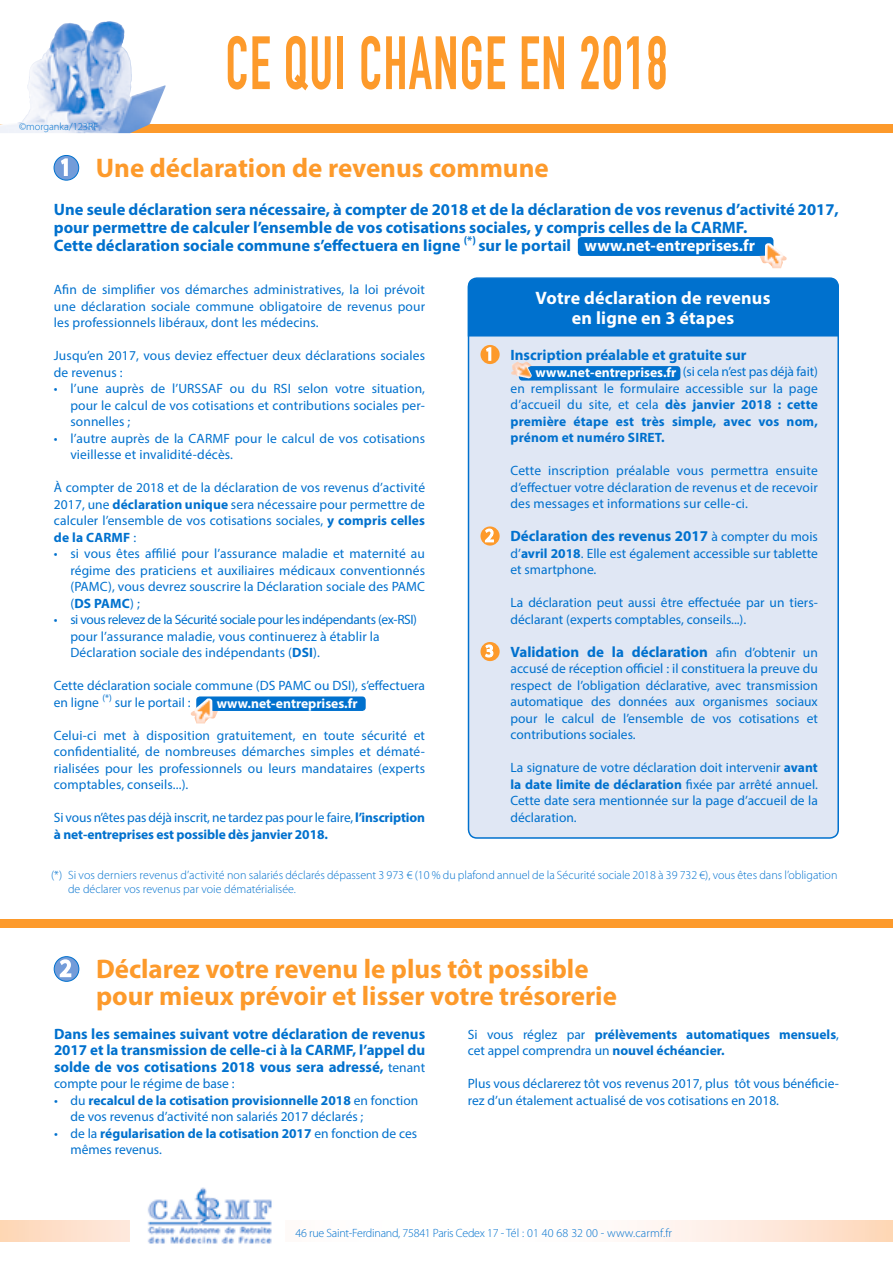
<style>
.page{position:relative;width:893px;height:1263px;background:#fff}
.page>*{position:absolute;margin:0;border:0;box-sizing:border-box;transform-origin:0 0}
.GRAND_TITRE{font:74.1px "DIN Engschrift Std";letter-spacing:.02em;color:#fd9a2b;scale:.77 1}
.TITRE_1{font:700 27px/27px "Myriad Pro";color:#fd9a2b}
.t1{font:700 18px/19.5px "Myriad Pro";letter-spacing:.01em;color:#fff;text-align:center}
.Enumeration_2{font:700 16.5px/18px "Myriad Pro";color:#0071ce}
.t2{font:700 16.5px "Myriad Pro";color:#fff}
.Standard_2{font:700 15px/16.5px "Myriad Pro";color:#0071ce;text-align:justify}
.t3{font:700 13.65px "Myriad Pro";color:#fff}
.Enumeration_2-2{font:13.5px/16.5px "Myriad Pro";letter-spacing:.005em;color:#0071ce;text-align:justify}
.Standard_2-2{font:13.5px/16.5px "Myriad Pro";color:#0071ce}
.Standard_2-3{font:700 13.5px/16.5px "Myriad Pro";letter-spacing:-.01em;color:#0071ce}
.t4{font:300 12px/13.5px "Myriad Pro";color:#0071ce}
.t5{font:300 12px "Myriad Pro";letter-spacing:-.02em;color:#0071ce}
.t6{font:300 10.5px "Myriad Pro";color:#0071ce}
.s1{font-weight:700}
.s2{font-weight:400;font-size:13.5px}
.s3{font-weight:400}
</style>
<div class="page">
<svg style="left:54px;top:957px;width:25px;height:24px"></svg>
<svg style="left:58px;top:958px;width:15px;height:21px"></svg>
<div style="left:54px;top:956px;width:25px;height:25px;border:1px solid #0071ce;border-radius:50%"></div>
<div style="left:54px;top:155px;width:25px;height:25px;background:#739cd9;border-radius:50%"></div>
<svg style="left:59px;top:156px;width:9px;height:20px"></svg>
<div style="left:54px;top:155px;width:25px;height:25px;border:1px solid #0071ce;border-radius:50%"></div>
<div style="left:578px;top:237px;width:195px;height:19px;background:#0071ce;border-radius:4px"></div>
<div style="left:196px;top:696px;width:170px;height:15px;background:#0071ce;border-radius:4px"></div>
<svg style="left:0;top:1220px;width:893px;height:21px"></svg>
<div style="left:130px;top:1183px;width:155px;height:69px;background:#fff"></div>
<img style="left:147px;top:1187px;width:125px;height:57px">
<div style="left:0;top:124px;width:893px;height:9px;background:#fd9a2b"></div>
<div style="left:468px;top:278px;width:370px;height:560px;background:#e0e7f4;border-radius:9px"></div>
<div style="left:468px;top:277px;width:371px;height:562px;border:2px solid #0071ce;border-radius:9px"></div>
<div style="left:480px;top:345px;width:20px;height:19px;background:#fd9a2b;border-radius:50%"></div>
<svg style="left:485px;top:345px;width:7px;height:16px"></svg>
<div style="left:519px;top:366px;width:161px;height:15px;background:#0071ce;border-radius:4px"></div>
<svg style="left:480px;top:526px;width:20px;height:20px"></svg>
<svg style="left:484px;top:527px;width:11px;height:16px"></svg>
<svg style="left:480px;top:642px;width:20px;height:19px"></svg>
<svg style="left:483px;top:643px;width:12px;height:16px"></svg>
<div style="left:467px;top:278px;width:372px;height:59px;background:#0071ce"></div>
<div style="left:0;top:919px;width:893px;height:9px;background:#fd9a2b"></div>
<img style="left:759px;top:243px;width:28px;height:25px">
<img style="left:191px;top:698px;width:27px;height:25px">
<img style="left:0;top:21px;width:166px;height:112px">
<img style="left:511px;top:361px;width:21px;height:17px">
<p class="t6" style="left:19px;top:120px;width:81px">©morganka/123RF</p>
<p class="GRAND_TITRE" style="left:225px;top:20px;width:576px">CE QUI CHANGE EN 2018</p>
<p class="TITRE_1" style="left:96px;top:154px;width:454px">Une déclaration de revenus commune</p>
<p class="Enumeration_2" style="left:54px;top:200px;width:786px">Une seule déclaration sera nécessaire, à compter de 2018 et de la déclaration de vos revenus d’activité 2017, pour permettre de calculer l’ensemble de vos cotisations sociales, y compris celles de la CARMF.</p>
<p class="Enumeration_2" style="left:54px;top:236px;width:519px">Cette déclaration sociale commune s’effectuera en ligne <sup>(*)</sup> sur le portail</p>
<p class="t2" style="left:584px;top:235px;width:172px">www.net-entreprises.fr</p>
<p class="Standard_2-2" style="left:54px;top:281px;width:373px;text-align:justify">Afin de simplifier vos démarches administratives, la loi prévoit une déclaration sociale commune obligatoire de revenus pour les professionnels libéraux, dont les médecins.</p>
<p class="Standard_2-2" style="left:54px;top:347px;width:373px">Jusqu’en 2017, vous deviez effectuer deux déclarations sociales de revenus :</p>
<p class="Enumeration_2-2" style="left:70px;top:380px;width:356px;text-indent:-16px">• l’une auprès de l’URSSAF ou du RSI selon votre situation, pour le calcul de vos cotisations et contributions sociales per&shy;sonnelles ;</p>
<p class="Enumeration_2-2" style="left:70px;top:430px;width:356px;text-indent:-16px">• l’autre auprès de la CARMF pour le calcul de vos cotisations vieillesse et invalidité-décès.</p>
<p class="Enumeration_2-2" style="left:54px;top:479px;width:373px">À compter de 2018 et de la déclaration de vos revenus d’activité 2017, une <span class="s1">déclaration unique</span> sera nécessaire pour permettre de calculer l’ensemble de vos cotisations sociales, <span class="s1">y compris celles de la CARMF</span> :</p>
<p class="Enumeration_2-2" style="left:70px;top:545px;width:356px;text-indent:-16px">• si vous êtes affilié pour l’assurance maladie et maternité au régime des praticiens et auxiliaires médicaux conventionnés (PAMC), vous devrez souscrire la Déclaration sociale des PAMC (<span class="s1">DS PAMC</span>) ;</p>
<p class="Enumeration_2-2" style="left:70px;top:611px;width:348px;text-align:left;text-indent:-16px">• si vous relevez de la Sécurité sociale pour les indépendants (ex-RSI) pour l’assurance maladie, vous continuerez à établir la<br>Déclaration sociale des indépendants (<span class="s1">DSI</span>).</p>
<p class="Enumeration_2-2" style="left:54px;top:677px;width:373px">Cette déclaration sociale commune (DS PAMC ou DSI), s’effectuera en ligne <sup>(*)</sup> sur le portail :</p>
<p class="t1" style="left:536px;top:288px;width:236px">Votre déclaration de revenus en ligne en 3 étapes</p>
<p class="Standard_2" style="left:510px;top:346px;width:237px">Inscription préalable et gratuite sur</p>
<p class="t3" style="left:535px;top:364px;width:142px">www.net-entreprises.fr</p>
<p class="Enumeration_2-2" style="left:510px;top:363px;width:309px;text-indent:172px">(si cela n’est pas déjà fait) en remplissant le formulaire accessible sur la page d’accueil du site, et cela <span class="s1">dès janvier 2018 : cette première étape est très simple, avec vos nom, prénom et numéro SIRET.</span></p>
<p class="Enumeration_2-2" style="left:510px;top:462px;width:309px">Cette inscription préalable vous permettra ensuite d’effectuer votre déclaration de revenus et de recevoir des messages et informations sur celle-ci.</p>
<p class="Standard_2" style="left:510px;top:527px;width:309px">Déclaration des revenus 2017 <span class="s2">à compter du mois</span></p>
<p class="Enumeration_2-2" style="left:510px;top:545px;width:309px">d’<span class="s1">avril 2018</span>. Elle est également accessible sur tablette et smartphone.</p>
<p class="Enumeration_2-2" style="left:510px;top:594px;width:309px">La déclaration peut aussi être effectuée par un tiers&shy;déclarant (experts comptables, conseils...).</p>
<p class="Standard_2" style="left:510px;top:643px;width:309px">Validation de la déclaration <span class="s2">afin d’obtenir un</span></p>
<p class="Enumeration_2-2" style="left:510px;top:660px;width:309px">accusé de réception officiel : il constituera la preuve du respect de l’obligation déclarative, avec transmission automatique des données aux organismes sociaux pour le calcul de l’ensemble de vos cotisations et contributions sociales.</p>
<p class="Enumeration_2-2" style="left:510px;top:759px;width:309px">La signature de votre déclaration doit intervenir <span class="s1">avant la date limite de déclaration</span> fixée par arrêté annuel.<br>Cette date sera mentionnée sur la page d’accueil de la déclaration.</p>
<p class="t3" style="left:217px;top:694px;width:142px">www.net-entreprises.fr</p>
<p class="Enumeration_2-2" style="left:54px;top:727px;width:373px">Celui-ci met à disposition gratuitement, en toute sécurité et confidentialité, de nombreuses démarches simples et dématé&shy;rialisées pour les professionnels ou leurs mandataires (experts comptables, conseils...).</p>
<p class="Standard_2-3" style="left:54px;top:809px;width:373px"><span class="s3">Si vous n’êtes pas déjà inscrit, ne tardez pas pour le faire,</span> l’inscription à net-entreprises est possible dès janvier 2018.</p>
<p class="t4" style="left:68px;top:868px;width:771px;text-indent:-17px">(*) Si vos derniers revenus d’activité non salariés déclarés dépassent 3 973 € (10 % du plafond annuel de la Sécurité sociale 2018 à 39 732 €), vous êtes dans l’obligation de déclarer vos revenus par voie dématérialisée.</p>
<p class="TITRE_1" style="left:96px;top:955px;width:522px">Déclarez votre revenu le plus tôt possible pour mieux prévoir et lisser votre trésorerie</p>
<p class="Standard_2" style="left:54px;top:1025px;width:373px">Dans les semaines suivant votre déclaration de revenus 2017 et la transmission de celle-ci à la CARMF, l’appel du solde de vos cotisations 2018 vous sera adressé, <span class="s2">tenant</span></p>
<p class="Standard_2-2" style="left:54px;top:1075px;width:182px">compte pour le régime de base :</p>
<p class="Enumeration_2-2" style="left:70px;top:1092px;width:349px;text-indent:-16px">• du <span class="s1">recalcul de la cotisation provisionnelle 2018</span> en fonction de vos revenus d’activité non salariés 2017 déclarés ;</p>
<p class="Enumeration_2-2" style="left:70px;top:1125px;width:348px;text-indent:-16px">• de la <span class="s1">régularisation de la cotisation 2017</span> en fonction de ces mêmes revenus.</p>
<p class="Standard_2-3" style="left:468px;top:1026px;width:373px"><span class="s3">Si vous réglez par</span> prélèvements automatiques mensuels<span class="s3">, cet appel comprendra un</span> nouvel échéancier.</p>
<p class="Standard_2-2" style="left:468px;top:1075px;width:373px">Plus vous déclarerez tôt vos revenus 2017, plus tôt vous bénéficie&shy;rez d’un étalement actualisé de vos cotisations en 2018.</p>
<p class="t5" style="left:296px;top:1226px;width:378px">46 rue Saint-Ferdinand, 75841 Paris Cedex 17 - Tél : 01 40 68 32 00 - www.carmf.fr</p>
</div>
